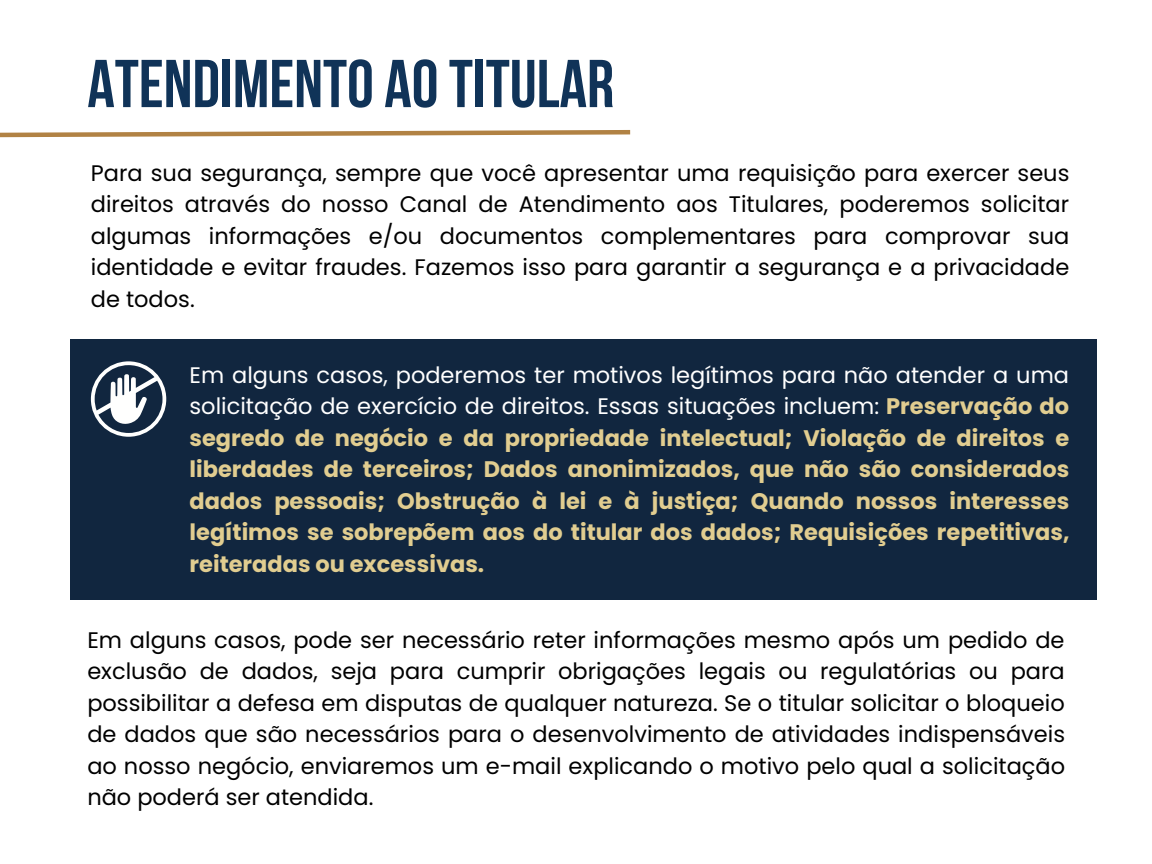
<style>
.page{position:relative;width:1152px;height:864px;background:#fff}
.page>*{position:absolute;margin:0;border:0;box-sizing:border-box;transform-origin:0 0}
.t1{font:700 67.5px "Bebas Neue";color:#103358}
.t2{font:22.5px/31.5px "Poppins";color:#000;text-align:justify}
.t3{font:700 22.5px/31.5px "Poppins";color:#e1cd90;text-align:justify}
.s1{font-weight:400;color:#fff}
</style>
<div class="page">
<svg style="left:0;top:130px;width:631px;height:8px"></svg>
<div style="left:70px;top:339px;width:1027px;height:260px;background:#11263f"></div>
<svg style="left:91px;top:361px;width:75px;height:76px"></svg>
<p class="t1" style="left:87px;top:56px;width:528px">ATENDIMENTO AOTITULAR</p>
<p class="t2" style="left:91px;top:157px;width:980px">Para sua segurança, sempre que você apresentar uma requisição para exercer seus direitos através do nosso Canal de Atendimento aos Titulares, poderemos solicitar algumas informações e/ou documentos complementares para comprovar sua identidade e evitar fraudes. Fazemos isso para garantir a segurança e a privacidade de todos.</p>
<p class="t3" style="left:190px;top:359px;width:881px"><span class="s1">Em alguns casos, poderemos ter motivos legítimos para não atender a uma solicitação de exercício de direitos. Essas situações incluem:</span> Preservação do segredo de negócio e da propriedade intelectual; Violação de direitos e liberdades de terceiros; Dados anonimizados, que não são considerados dados pessoais; Obstrução à lei e à justiça; Quando nossos interesses legítimos se sobrepõem aos do titular dos dados; Requisições repetitivas, reiteradas ou excessivas.</p>
<p class="t2" style="left:87px;top:624px;width:979px">Em alguns casos, pode ser necessário reter informações mesmo após um pedido de exclusão de dados, seja para cumprir obrigações legais ou regulatórias ou para possibilitar a defesa em disputas de qualquer natureza. Se o titular solicitar o bloqueio de dados que são necessários para o desenvolvimento de atividades indispensáveis ao nosso negócio, enviaremos um e-mail explicando o motivo pelo qual a solicitação não poderá ser atendida.</p>
</div>
